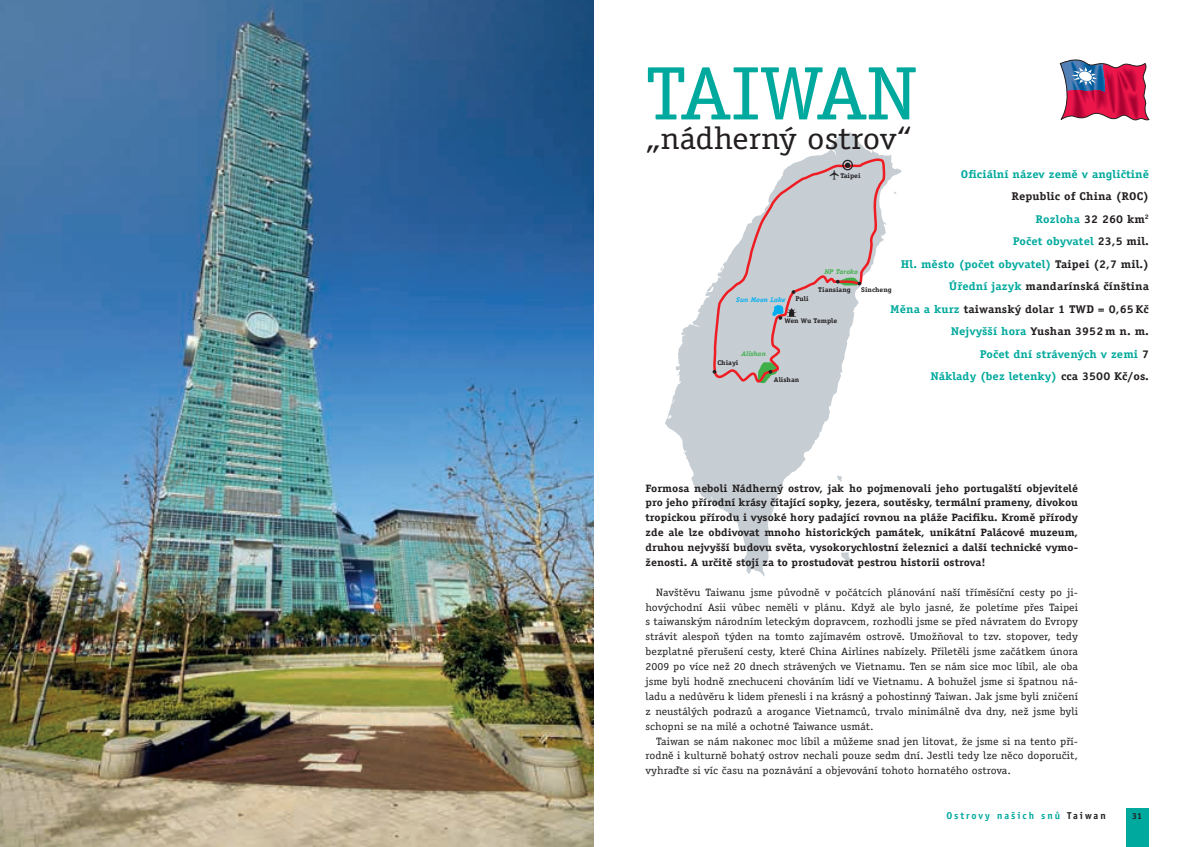
<style>
.page{position:relative;width:1184px;height:847px;background:#fff}
.page>*{position:absolute;margin:0;border:0;box-sizing:border-box;transform-origin:0 0}
.t1{font:76px "Officina Serif CE";color:#00a99d;scale:1.11 1}
.t2{font:31.5px "Officina Serif CE";color:#231f20;scale:1.11 1}
.t3{font:700 11.25px/22.5px "Officina Serif CE";letter-spacing:.01em;color:#231f20;text-align:right;scale:1.11 1}
.t4{font:700 11.25px "Officina Serif CE";letter-spacing:.01em;color:#00a99d;scale:1.11 1}
.t5{font:10.75px/14.9px "Officina Serif CE";color:#231f20;text-align:justify;scale:1.11 1}
.t6{font:700 10.75px/14.9px "Officina Serif CE";color:#231f20;text-align:justify;scale:1.11 1}
.t7{font:700 10px "Officina Sans CE";letter-spacing:.2em;color:#00a99d}
.t8{font:700 8.75px "Officina Sans CE";color:#231f20}
.t9{font:700 6.75px "Officina Serif CE";color:#231f20;scale:1.11 1}
.t10{font:italic 700 6.75px "Officina Serif CE";color:#40ae49;scale:1.11 1}
.t11{font:italic 700 6.75px "Officina Serif CE";color:#00aeef;scale:1.11 1}
.s1{color:#00a99d}
.s2{color:#231f20}
</style>
<div class="page">
<img style="left:0;top:0;width:593px;height:847px">
<div style="left:1126px;top:809px;width:22px;height:38px;background:#00a99d"></div>
<svg style="left:665px;top:132px;width:236px;height:444px"></svg>
<svg style="left:1060px;top:59px;width:89px;height:62px"></svg>
<svg style="left:709px;top:157px;width:177px;height:226px"></svg>
<h1 class="t1" style="left:645px;top:50px;width:245px">TAIWAN</h1>
<h2 class="t2" style="left:645px;top:120px;width:241px">„nádherný ostrov“</h2>
<p class="t4" style="left:961px;top:168px;width:171px">Oficiální název země v angličtině</p>
<p class="t3" style="left:890px;top:185px;width:235px">Republic of China (ROC)<br><span class="s1">Rozloha</span> 32 260 km<sup>2<br></sup><span class="s1">Počet obyvatel</span> 23,5 mil.<br><span class="s1">Hl. město (počet obyvatel)</span> Taipei (2,7 mil.)<br><span class="s1">Úřední jazyk</span> mandarínská čínština<br><span class="s1">Měna a kurz</span> taiwanský dolar 1 TWD = 0,65 Kč<br><span class="s1">Nejvyšší hora</span> Yushan 3952 m n. m.<br><span class="s1">Počet dní strávených v zemi</span> 7<br><span class="s1">Náklady (bez letenky)</span> cca 3500 Kč/os.</p>
<p class="t9" style="left:840px;top:172px;width:20px">Taipei</p>
<p class="t10" style="left:824px;top:268px;width:32px">NP Taroko</p>
<p class="t9" style="left:818px;top:286px;width:31px">Tiansiang</p>
<p class="t9" style="left:861px;top:286px;width:29px">Sincheng</p>
<p class="t9" style="left:784px;top:317px;width:49px">Wen Wu Temple</p>
<p class="t9" style="left:795px;top:295px;width:13px">Puli</p>
<p class="t11" style="left:736px;top:295px;width:46px">Sun Moon Lake</p>
<p class="t10" style="left:741px;top:350px;width:24px">Alishan</p>
<p class="t9" style="left:717px;top:359px;width:20px">Chiayi</p>
<p class="t9" style="left:774px;top:376px;width:24px">Alishan</p>
<p class="t6" style="left:645px;top:480px;width:391px">Formosa neboli Nádherný ostrov, jak ho pojmenovali jeho portugalští objevitelé pro jeho přírodní krásy čítající sopky, jezera, soutěsky, termální prameny, divokou tropickou přírodu i vysoké hory padající rovnou na pláže Pacifiku. Kromě přírody zde ale lze obdivovat mnoho historických památek, unikátní Palácové muzeum, druhou nejvyšší budovu světa, vysokorychlostní železnici a další technické vymo&shy;ženosti. A určitě stojí za to prostudovat pestrou historii ostrova!</p>
<p class="t5" style="left:645px;top:585px;width:391px;text-indent:11px">Navštěvu Taiwanu jsme původně v počátcích plánování naší tříměsíční cesty po ji&shy;hovýchodní Asii vůbec neměli v plánu. Když ale bylo jasné, že poletíme přes Taipei s taiwanským národním leteckým dopravcem, rozhodli jsme se před návratem do Evropy strávit alespoň týden na tomto zajímavém ostrově. Umožňoval to tzv. stopover, tedy bezplatné přerušení cesty, které China Airlines nabízely. Přiletěli jsme začátkem února 2009 po více než 20 dnech strávených ve Vietnamu. Ten se nám sice moc líbil, ale oba jsme byli hodně znechuceni chováním lidí ve Vietnamu. A bohužel jsme si špatnou ná&shy;ladu a nedůvěru k lidem přenesli i na krásný a pohostinný Taiwan. Jak jsme byli zničení z neustálých podrazů a arogance Vietnamců, trvalo minimálně dva dny, než jsme byli schopni se na milé a ochotné Taiwance usmát.</p>
<p class="t5" style="left:645px;top:733px;width:391px;text-indent:11px">Taiwan se nám nakonec moc líbil a můžeme snad jen litovat, že jsme si na tento pří&shy;rodně i kulturně bohatý ostrov nechali pouze sedm dní. Jestli tedy lze něco doporučit, vyhraďte si víc času na poznávání a objevování tohoto hornatého ostrova.</p>
<p class="t7" style="left:946px;top:810px;width:161px">Ostrovy našich snů <span class="s2">Taiwan</span></p>
<p class="t8" style="left:1132px;top:811px;width:11px">31</p>
<p class="t7" style="left:991px;top:810px;width:115px">Ostrovy našich snů</p>
<p class="t8" style="left:1129px;top:811px;width:16px">507</p>
</div>
